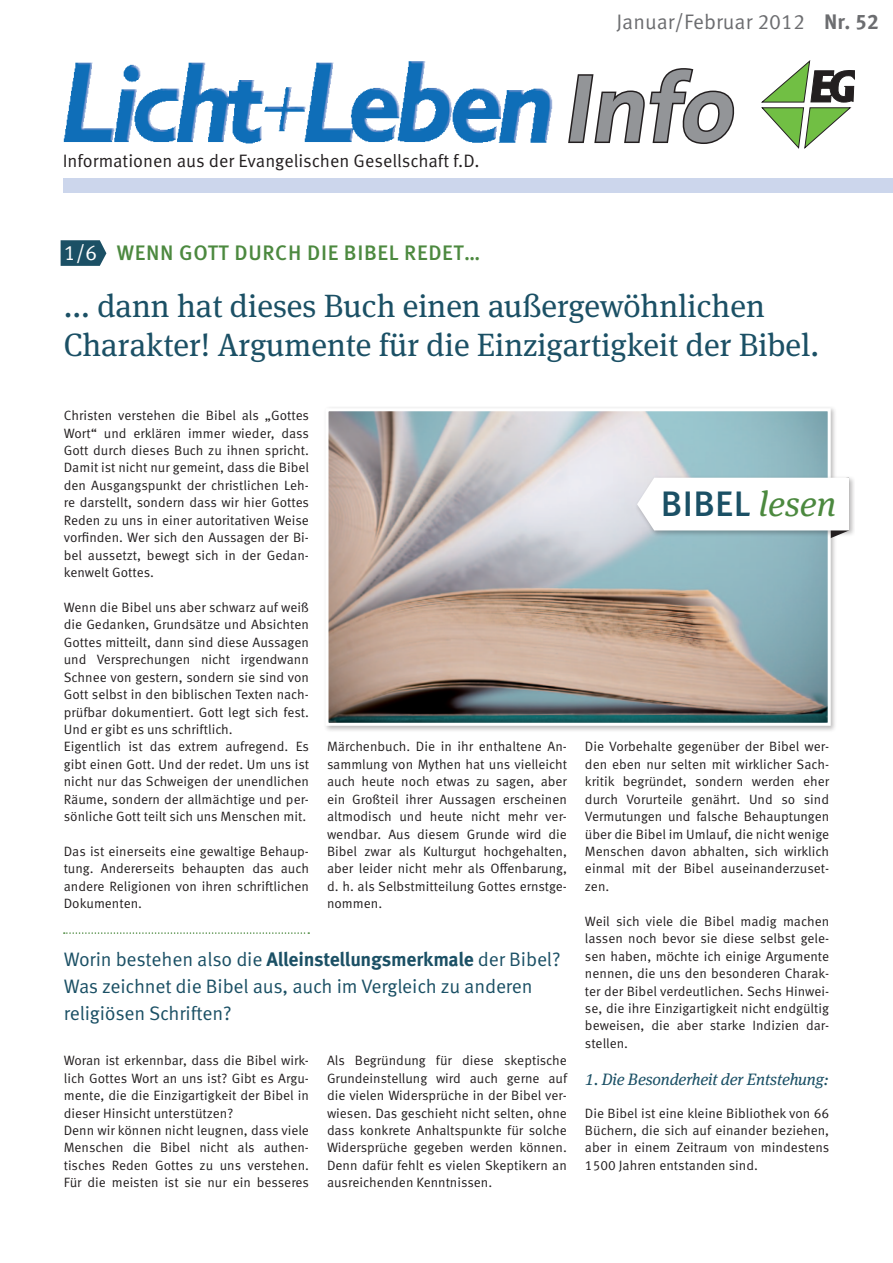
<style>
.page{position:relative;width:893px;height:1263px;background:#fff}
.page>*{position:absolute;margin:0;border:0;box-sizing:border-box;transform-origin:0 0}
.Überschrift_Artikel{font:700 97.5px "The Sans";color:#939598}
.t1{font:500 35.4px "Meta OT";letter-spacing:.01em;color:#1b5065}
.t2{font:32.25px/38.7px "Meta Serif Pro";color:#1b5065}
.t3{font:500 21px "Meta OT";letter-spacing:.03em;color:#4c893f}
.t4{font:21px "Meta OT";color:#6c6d70}
.Zitat{font:19.5px/27px "Meta OT";letter-spacing:-.01em;color:#1b5065}
.t5{font:18px "Meta OT";color:#231f20}
.t6{font:italic 16.5px "Meta Serif Pro";letter-spacing:-.01em;color:#1b5065}
.t7{font:13.5px/17.4px "Meta OT";color:#231f20;text-align:justify}
.s1{font-weight:700}
.s2{font-weight:400;color:#fff}
.s3{font-family:"Meta Serif Pro";font-weight:400;font-style:italic;color:#4c893f}
</style>
<div class="page">
<img style="left:63px;top:61px;width:490px;height:83px">
<svg style="left:568px;top:68px;width:167px;height:76px"></svg>
<div style="left:64px;top:178px;width:829px;height:14px;background:#ccd6ec"></div>
<svg style="left:762px;top:61px;width:93px;height:87px"></svg>
<svg style="left:61px;top:240px;width:45px;height:26px"></svg>
<div style="left:323px;top:406px;width:515px;height:326px;background:#231f20;opacity:.3"></div>
<img style="left:329px;top:412px;width:498px;height:310px">
<div style="left:325px;top:408px;width:506px;height:318px;border:3px solid #fff"></div>
<div style="left:634px;top:475px;width:221px;height:62px;background:#231f20;opacity:.3"></div>
<svg style="left:581px;top:478px;width:268px;height:65px"></svg>
<svg style="left:64px;top:932px;width:245px;height:2px"></svg>
<p class="t4" style="left:616px;top:9px;width:264px">Januar/Februar 2012 <span class="s1">Nr. 52</span></p>
<p class="t5" style="left:63px;top:150px;width:418px">Informationen aus der Evangelischen Gesellschaft f.D.</p>
<p class="Überschrift_Artikel" style="left:563px;top:46px;width:188px">Info</p>
<p class="t3" style="left:64px;top:240px;width:418px"><span class="s2">1/6</span> WENN GOTT DURCH DIE BIBEL REDET…</p>
<p class="t2" style="left:64px;top:285px;width:757px">... dann hat dieses Buch einen außergewöhnlichen<br>Charakter! Argumente für die Einzigartigkeit der Bibel.</p>
<p class="t7" style="left:64px;top:407px;width:247px">Christen verstehen die Bibel als „Gottes Wort“ und erklären immer wieder, dass Gott durch dieses Buch zu ihnen spricht.<br>Damit ist nicht nur gemeint, dass die Bibel den Ausgangspunkt der christlichen Leh&shy;re darstellt, sondern dass wir hier Gottes Reden zu uns in einer autoritativen Weise vorfinden. Wer sich den Aussagen der Bi&shy;bel aussetzt, bewegt sich in der Gedan&shy;kenwelt Gottes.</p>
<p class="t7" style="left:64px;top:599px;width:247px">Wenn die Bibel uns aber schwarz auf weiß die Gedanken, Grundsätze und Absichten Gottes mitteilt, dann sind diese Aussagen und Versprechungen nicht irgendwann Schnee von gestern, sondern sie sind von Gott selbst in den biblischen Texten nach&shy;prüfbar dokumentiert. Gott legt sich fest.<br>Und er gibt es uns schriftlich.</p>
<p class="t7" style="left:64px;top:738px;width:247px">Eigentlich ist das extrem aufregend. Es gibt einen Gott. Und der redet. Um uns ist nicht nur das Schweigen der unendlichen Räume, sondern der allmächtige und per&shy;sönliche Gott teilt sich uns Menschen mit.</p>
<p class="t7" style="left:64px;top:843px;width:247px">Das ist einerseits eine gewaltige Behaup&shy;tung. Andererseits behaupten das auch andere Religionen von ihren schriftlichen Dokumenten.</p>
<p class="t7" style="left:327px;top:738px;width:242px">Märchenbuch. Die in ihr enthaltene An&shy;sammlung von Mythen hat uns vielleicht auch heute noch etwas zu sagen, aber ein Großteil ihrer Aussagen erscheinen altmodisch und heute nicht mehr ver&shy;wendbar. Aus diesem Grunde wird die Bibel zwar als Kulturgut hochgehalten, aber leider nicht mehr als Offenbarung, d. h. als Selbstmitteilung Gottes ernstge&shy;nommen.</p>
<p class="Zitat" style="left:64px;top:946px;width:498px">Worin bestehen also die <span class="s1">Alleinstellungsmerkmale</span> der Bibel?<br>Was zeichnet die Bibel aus, auch im Vergleich zu anderen religiösen Schriften?</p>
<p class="t7" style="left:64px;top:1052px;width:247px">Woran ist erkennbar, dass die Bibel wirk&shy;lich Gottes Wort an uns ist? Gibt es Argu&shy;mente, die die Einzigartigkeit der Bibel in dieser Hinsicht unterstützen?</p>
<p class="t7" style="left:64px;top:1122px;width:247px">Denn wir können nicht leugnen, dass viele Menschen die Bibel nicht als authen&shy;tisches Reden Gottes zu uns verstehen.<br>Für die meisten ist sie nur ein besseres</p>
<p class="t7" style="left:327px;top:1052px;width:242px">Als Begründung für diese skeptische Grundeinstellung wird auch gerne auf die vielen Widersprüche in der Bibel ver&shy;wiesen. Das geschieht nicht selten, ohne dass konkrete Anhaltspunkte für solche Widersprüche gegeben werden können.<br>Denn dafür fehlt es vielen Skeptikern an ausreichenden Kenntnissen.</p>
<p class="t1" style="left:661px;top:482px;width:177px">BIBEL <span class="s3">lesen</span></p>
<p class="t7" style="left:585px;top:738px;width:246px">Die Vorbehalte gegenüber der Bibel wer&shy;den eben nur selten mit wirklicher Sach&shy;kritik begründet, sondern werden eher durch Vorurteile genährt. Und so sind Vermutungen und falsche Behauptungen über die Bibel im Umlauf, die nicht wenige Menschen davon abhalten, sich wirklich einmal mit der Bibel auseinanderzuset&shy;zen.</p>
<p class="t7" style="left:585px;top:912px;width:246px">Weil sich viele die Bibel madig machen lassen noch bevor sie diese selbst gele&shy;sen haben, möchte ich einige Argumente nennen, die uns den besonderen Charak&shy;ter der Bibel verdeutlichen. Sechs Hinwei&shy;se, die ihre Einzigartigkeit nicht endgültig beweisen, die aber starke Indizien dar&shy;stellen.</p>
<p class="t6" style="left:585px;top:1067px;width:246px">1. Die Besonderheit der Entstehung:</p>
<p class="t7" style="left:585px;top:1104px;width:246px">Die Bibel ist eine kleine Bibliothek von 66<br>Büchern, die sich auf einander beziehen, aber in einem Zeitraum von mindestens 1500 Jahren entstanden sind.</p>
</div>
